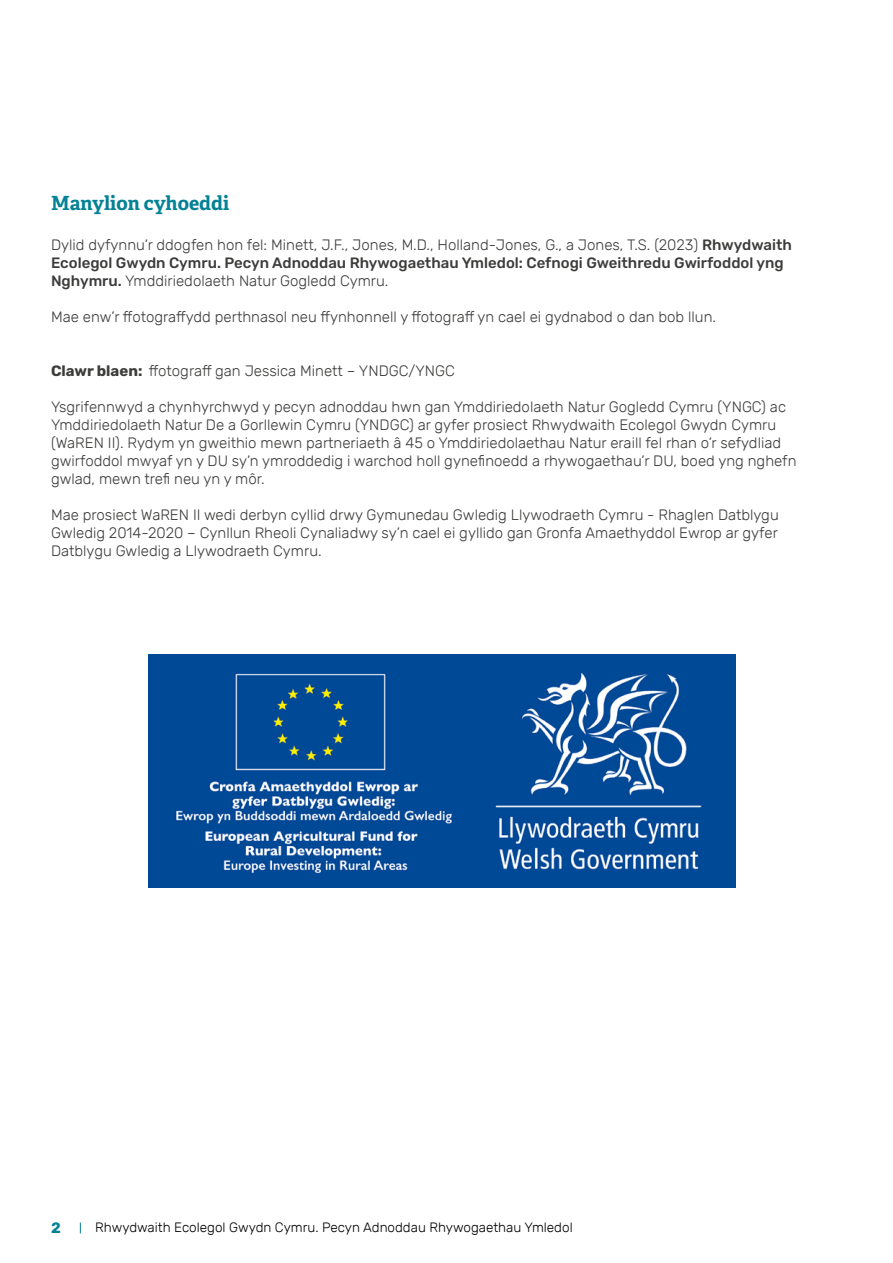
<style>
.page{position:relative;width:893px;height:1263px;background:#fff}
.page>*{position:absolute;margin:0;border:0;box-sizing:border-box;transform-origin:0 0}
.t1{font:700 19.5px "Adelle";color:#058295}
.t2{font:300 15px/18px "Rubik";color:#3c3c3b}
.t3{font:700 15px "Rubik";color:#058295}
.t4{font:300 13.5px "Rubik";color:#000}
.s1{font-weight:500}
.s2{font-weight:700}
</style>
<div class="page">
<img style="left:148px;top:655px;width:588px;height:232px">
<p class="t1" style="left:51px;top:191px;width:180px">Manylion cyhoeddi</p>
<p class="t2" style="left:51px;top:236px;width:742px">Dylid dyfynnu’r ddogfen hon fel: Minett, J.F., Jones, M.D., Holland-Jones, G., a Jones, T.S. (2023) <span class="s1">Rhwydwaith<br>Ecolegol Gwydn Cymru. Pecyn Adnoddau Rhywogaethau Ymledol: Cefnogi Gweithredu Gwirfoddol yng<br>Nghymru.</span> Ymddiriedolaeth Natur Gogledd Cymru.</p>
<p class="t2" style="left:51px;top:308px;width:667px">Mae enw’r ffotograffydd perthnasol neu ffynhonnell y ffotograff yn cael ei gydnabod o dan bob llun.</p>
<p class="t2" style="left:51px;top:362px;width:405px"><span class="s2">Clawr blaen:</span> ffotograff gan Jessica Minett – YNDGC/YNGC</p>
<p class="t2" style="left:51px;top:398px;width:747px">Ysgrifennwyd a chynhyrchwyd y pecyn adnoddau hwn gan Ymddiriedolaeth Natur Gogledd Cymru (YNGC) ac Ymddiriedolaeth Natur De a Gorllewin Cymru (YNDGC) ar gyfer prosiect Rhwydwaith Ecolegol Gwydn Cymru (WaREN II). Rydym yn gweithio mewn partneriaeth â 45 o Ymddiriedolaethau Natur eraill fel rhan o’r sefydliad gwirfoddol mwyaf yn y DU sy’n ymroddedig i warchod holl gynefinoedd a rhywogaethau’r DU, boed yng nghefn gwlad, mewn trefi neu yn y môr.</p>
<p class="t2" style="left:51px;top:506px;width:729px;text-align:justify">Mae prosiect WaREN II wedi derbyn cyllid drwy Gymunedau Gwledig Llywodraeth Cymru - Rhaglen Datblygu Gwledig 2014-2020 – Cynllun Rheoli Cynaliadwy sy’n cael ei gyllido gan Gronfa Amaethyddol Ewrop ar gyfer Datblygu Gwledig a Llywodraeth Cymru.</p>
<p class="t3" style="left:51px;top:1219px;width:11px">2</p>
<p class="t4" style="left:95px;top:1220px;width:479px">Rhwydwaith Ecolegol Gwydn Cymru. Pecyn Adnoddau Rhywogaethau Ymledol</p>
</div>
